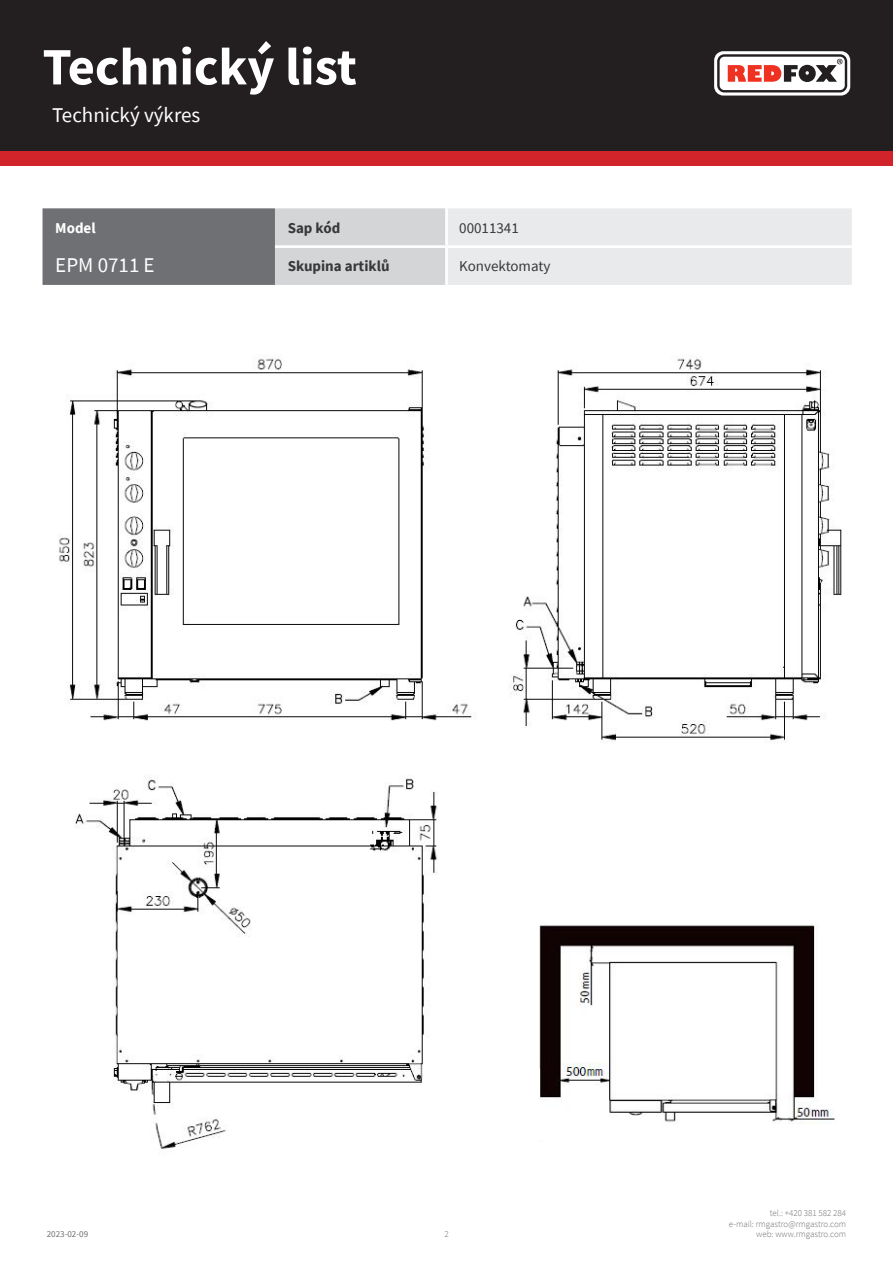
<style>
.page{position:relative;width:893px;height:1263px;background:#fff}
.page>*{position:absolute;margin:0;border:0;box-sizing:border-box;transform-origin:0 0}
.t1{font:700 52.5px "Source Sans Pro";color:#fff}
.kapitola{font:21px "Source Sans Pro";color:#fff}
.tabulka_-_headline{font:21px "Source Sans Pro";color:#fff}
.tabulka_-_text{font:700 15px "Source Sans Pro";color:#383839}
.tabulka_-_text-2{font:15px "Source Sans Pro";color:#383839}
.tabulka_-_text-3{font:700 15px "Source Sans Pro";color:#fff}
.t2{font:300 9px/10.8px "Source Sans Pro";color:#6f7073;text-align:right}
.t3{font:9px "Source Sans Pro";color:#6f7073}
</style>
<div class="page">
<div style="left:0;top:0;width:893px;height:166px;background:#d1232a"></div>
<div style="left:0;top:0;width:893px;height:151px;background:#231f20"></div>
<svg style="left:714px;top:51px;width:136px;height:45px"></svg>
<img style="left:59px;top:356px;width:783px;height:793px">
<svg style="left:43px;top:208px;width:809px;height:77px;background:#c0c1c3"></svg>
<hr style="left:445px;top:208px;width:3px;height:37px;background:#fff">
<hr style="left:275px;top:245px;width:171px;height:3px;background:#fff">
<hr style="left:446px;top:245px;width:406px;height:3px;background:#fff">
<hr style="left:445px;top:248px;width:3px;height:37px;background:#fff">
<h1 class="t1" style="left:43px;top:31px;width:316px">Technický list</h1>
<p class="kapitola" style="left:52px;top:101px;width:150px">Technický výkres</p>
<p class="tabulka_-_text-3" style="left:55px;top:218px;width:42px">Model</p>
<p class="tabulka_-_text" style="left:288px;top:218px;width:54px">Sap kód</p>
<p class="tabulka_-_text-2" style="left:459px;top:219px;width:61px">00011341</p>
<p class="tabulka_-_headline" style="left:55px;top:251px;width:101px">EPM 0711 E</p>
<p class="tabulka_-_text" style="left:288px;top:256px;width:103px">Skupina artiklů</p>
<p class="tabulka_-_text-2" style="left:459px;top:257px;width:93px">Konvektomaty</p>
<p class="t3" style="left:47px;top:1229px;width:43px">2023-02-09</p>
<p class="t2" style="left:444px;top:1229px;width:6px">2</p>
<p class="t2" style="left:729px;top:1207px;width:119px">tel.: +420 381 582 284<br>e-mail: rmgastro@rmgastro.com web: www.rmgastro.com</p>
</div>
